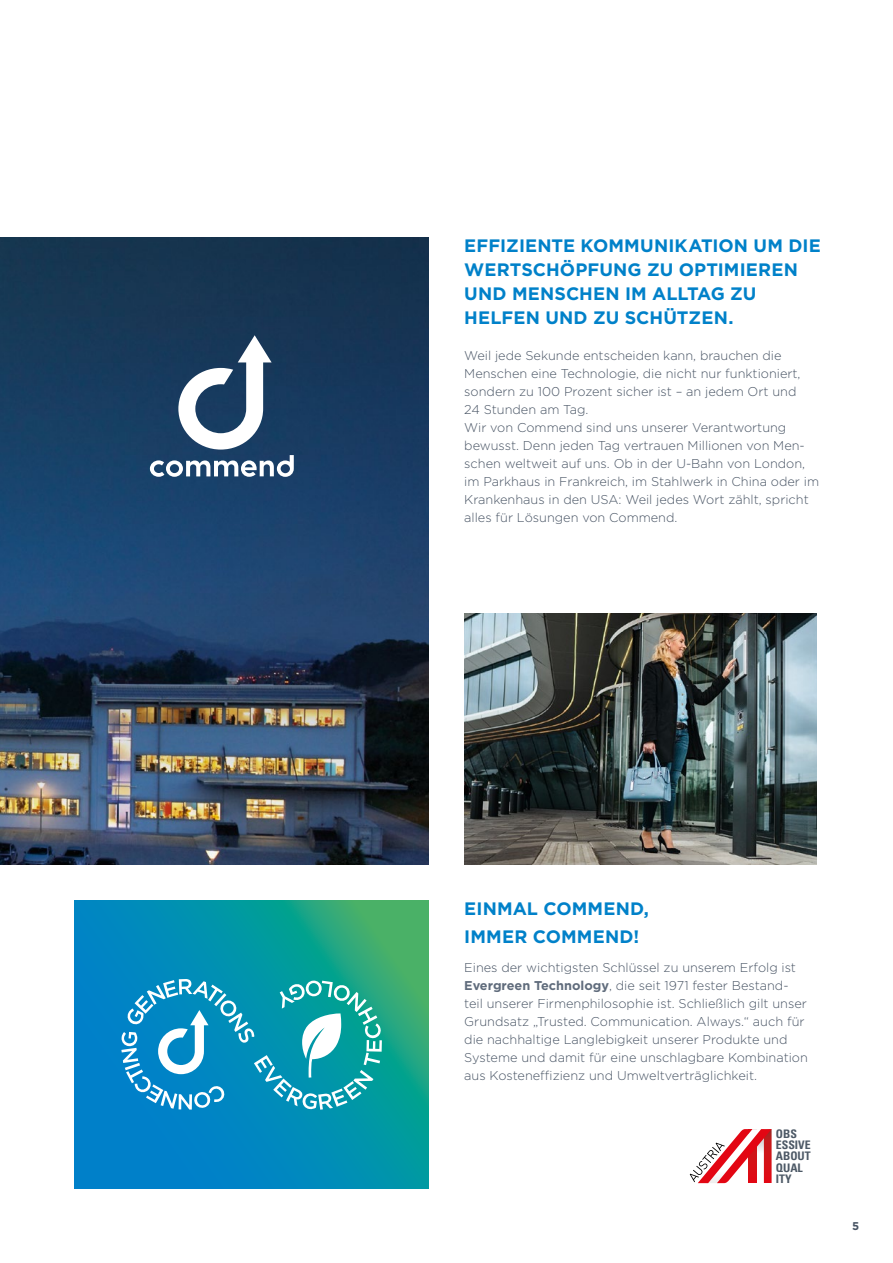
<style>
.page{position:relative;width:893px;height:1263px;background:#fff}
.page>*{position:absolute;margin:0;border:0;box-sizing:border-box;transform-origin:0 0}
.t1{font:700 18px/24px "Gotham";letter-spacing:.005em;color:#0081c9}
.t2{font:300 12.75px/18px "Gotham";color:#485464}
.t3{font:11.85px/11.4px "Univers Com 67 Bold Cond";color:#4d5966}
.t4{font:700 11.25px "Gotham";color:#485464}
.s1{font-weight:700;color:#606c7c}
</style>
<div class="page">
<img style="left:0;top:238px;width:429px;height:626px">
<svg style="left:150px;top:335px;width:144px;height:142px"></svg>
<svg style="left:690px;top:1129px;width:82px;height:54px"></svg>
<img style="left:464px;top:613px;width:352px;height:251px">
<svg style="left:74px;top:900px;width:355px;height:288px;background:#0a91aa"></svg>
<svg style="left:121px;top:979px;width:261px;height:131px;background:#2fa3c0"></svg>
<h1 class="t1" style="left:464px;top:234px;width:358px">EFFIZIENTE KOMMUNIKATION UM DIE<br>WERTSCHÖPFUNG ZU OPTIMIEREN<br>UND MENSCHEN IM ALLTAG ZU<br>HELFEN UND ZU SCHÜTZEN.</h1>
<p class="t2" style="left:464px;top:346px;width:356px">Weil jede Sekunde entscheiden kann, brauchen die Menschen eine Technologie, die nicht nur funktioniert, sondern zu 100 Prozent sicher ist – an jedem Ort und<br>24 Stunden am Tag.<br>Wir von Commend sind uns unserer Verantwortung bewusst. Denn jeden Tag vertrauen Millionen von Men&shy;schen weltweit auf uns. Ob in der U-Bahn von London, im Parkhaus in Frankreich, im Stahlwerk in China oder im Krankenhaus in den USA: Weil jedes Wort zählt, spricht alles für Lösungen von Commend.</p>
<h1 class="t1" style="left:464px;top:894px;width:186px;line-height:28.2px">EINMAL COMMEND,<br>IMMER COMMEND!</h1>
<p class="t2" style="left:464px;top:958px;width:345px">Eines der wichtigsten Schlüssel zu unserem Erfolg ist <span class="s1">Evergreen Technology</span>, die seit 1971 fester Bestand&shy;teil unserer Firmenphilosophie ist. Schließlich gilt unser Grundsatz „Trusted. Communication. Always.“ auch für die nachhaltige Langlebigkeit unserer Produkte und Systeme und damit für eine unschlagbare Kombination aus Kosteneffizienz und Umweltverträglichkeit.</p>
<p class="t3" style="left:776px;top:1128px;width:36px">OBS<br>ESSIVE<br>ABOUT<br>QUAL<br>ITY</p>
<p class="t4" style="left:852px;top:1219px;width:9px">5</p>
</div>
